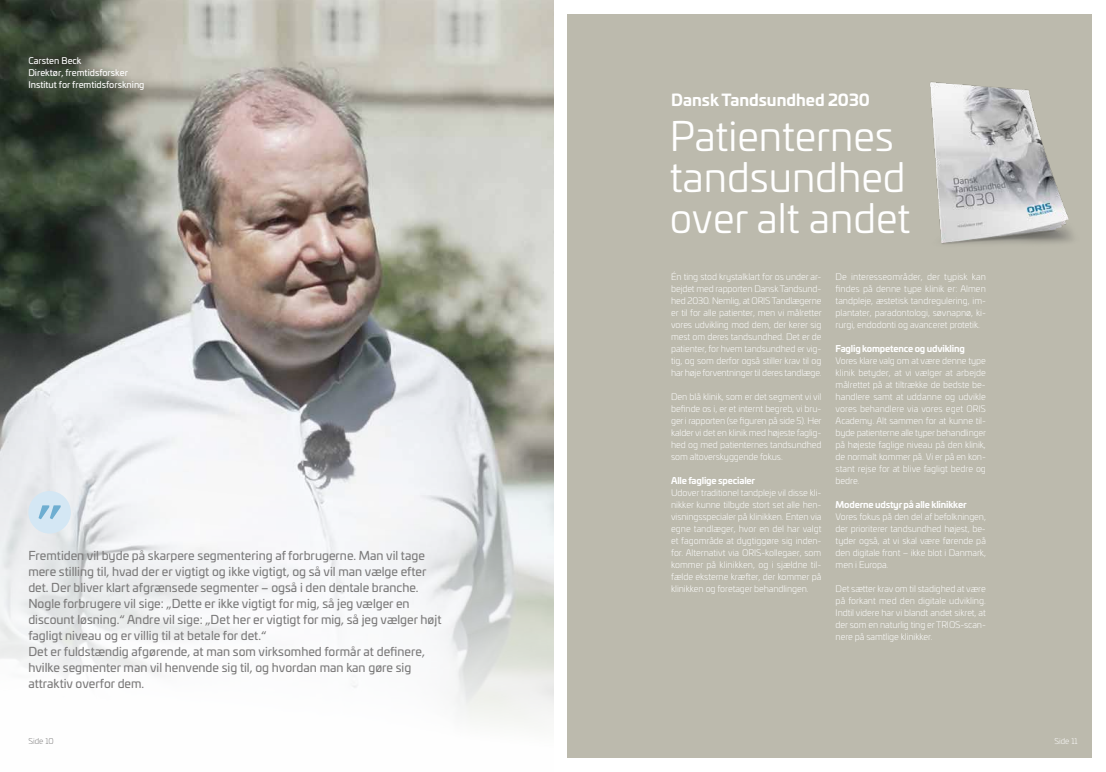
<style>
.page{position:relative;width:1106px;height:772px;background:#fff}
.page>*{position:absolute;margin:0;border:0;box-sizing:border-box;transform-origin:0 0}
.t1{font:40px/41px "Univia Pro";color:#fff}
.t2{font:700 16px "Univia Pro";color:#fff}
.t3{font:12px/16px "Univia Pro";color:#7c7b7b}
.t4{font:300 9px/12px "Univia Pro";letter-spacing:-.01em;color:#fff;text-align:justify}
.t5{font:700 9px "Univia Pro";letter-spacing:-.02em;color:#fff}
.t6{font:9px/12px "Univia Pro";color:#fff}
.t7{font:300 8px "Univia Pro";color:#7c7b7b}
.t8{font:300 8px "Univia Pro";color:#fff}
</style>
<div class="page">
<img style="left:0;top:0;width:553px;height:725px">
<div style="left:567px;top:14px;width:524px;height:743px;background:#bcbaad"></div>
<img style="left:930px;top:81px;width:143px;height:164px">
<div style="left:28px;top:490px;width:43px;height:43px;background:#d4e7f4;border-radius:50%"></div>
<svg style="left:39px;top:505px;width:22px;height:14px"></svg>
<p class="t6" style="left:28px;top:54px;width:118px">Carsten Beck<br>Direktør, fremtidsforsker<br>Institut for fremtidsforskning</p>
<p class="t3" style="left:28px;top:546px;width:414px">Fremtiden vil byde på skarpere segmentering af forbrugerne. Man vil tage mere stilling til, hvad der er vigtigt og ikke vigtigt, og så vil man vælge efter det. Der bliver klart afgrænsede segmenter – også i den dentale branche.<br>Nogle forbrugere vil sige: „Dette er ikke vigtigt for mig, så jeg vælger en discount løsning.“ Andre vil sige: „Det her er vigtigt for mig, så jeg vælger højt fagligt niveau og er villig til at betale for det.“<br>Det er fuldstændig afgørende, at man som virksomhed formår at definere, hvilke segmenter man vil henvende sig til, og hvordan man kan gøre sig attraktiv overfor dem.</p>
<h2 class="t2" style="left:671px;top:88px;width:200px">Dansk Tandsundhed 2030</h2>
<h1 class="t1" style="left:670px;top:114px;width:242px">Patienternes tandsundhed over alt andet</h1>
<p class="t4" style="left:671px;top:270px;width:152px">Én ting stod krystalklart for os under ar&shy;bejdet med rapporten Dansk Tandsund&shy;hed 2030. Nemlig, at ORIS Tandlægerne er til for alle patienter, men vi målretter vores udvikling mod dem, der kerer sig mest om deres tandsundhed. Det er de patienter, for hvem tandsundhed er vig&shy;tig, og som derfor også stiller krav til og har høje forventninger til deres tandlæge.</p>
<p class="t4" style="left:671px;top:390px;width:152px">Den blå klinik, som er det segment vi vil befinde os i, er et internt begreb, vi bru&shy;ger i rapporten (se figuren på side 5). Her kalder vi det en klinik med højeste faglig&shy;hed og med patienternes tandsundhed som altoverskyggende fokus.</p>
<p class="t5" style="left:671px;top:473px;width:86px">Alle faglige specialer</p>
<p class="t4" style="left:671px;top:486px;width:152px">Udover traditionel tandpleje vil disse kli&shy;nikker kunne tilbyde stort set alle hen&shy;visningsspecialer på klinikken. Enten via egne tandlæger, hvor en del har valgt et fagområde at dygtiggøre sig inden&shy;for. Alternativt via ORIS-kollegaer, som kommer på klinikken, og i sjældne til&shy;fælde eksterne kræfter, der kommer på klinikken og foretager behandlingen.</p>
<p class="t4" style="left:835px;top:270px;width:152px">De interesseområder, der typisk kan findes på denne type klinik er: Almen tandpleje, æstetisk tandregulering, im&shy;plantater, paradontologi, søvnapnø, ki&shy;rurgi, endodonti og avanceret protetik.</p>
<p class="t5" style="left:835px;top:341px;width:131px">Faglig kompetence og udvikling</p>
<p class="t4" style="left:835px;top:354px;width:152px">Vores klare valg om at være denne type klinik betyder, at vi vælger at arbejde målrettet på at tiltrække de bedste be&shy;handlere samt at uddanne og udvikle vores behandlere via vores eget ORIS Academy. Alt sammen for at kunne til&shy;byde patienterne alle typer behandlinger på højeste faglige niveau på den klinik, de normalt kommer på. Vi er på en kon&shy;stant rejse for at blive fagligt bedre og bedre.</p>
<p class="t5" style="left:835px;top:497px;width:132px">Moderne udstyr på alle klinikker</p>
<p class="t4" style="left:835px;top:510px;width:152px">Vores fokus på den del af befolkningen, der prioriterer tandsundhed højest, be&shy;tyder også, at vi skal være førende på den digitale front – ikke blot i Danmark, men i Europa.</p>
<p class="t4" style="left:835px;top:582px;width:152px">Det sætter krav om til stadighed at være på forkant med den digitale udvikling.<br>Indtil videre har vi blandt andet sikret, at der som en naturlig ting er TRIOS-scan&shy;nere på samtlige klinikker.</p>
<p class="t7" style="left:28px;top:734px;width:27px">Side 10</p>
<p class="t8" style="left:1054px;top:734px;width:25px">Side 11</p>
</div>
